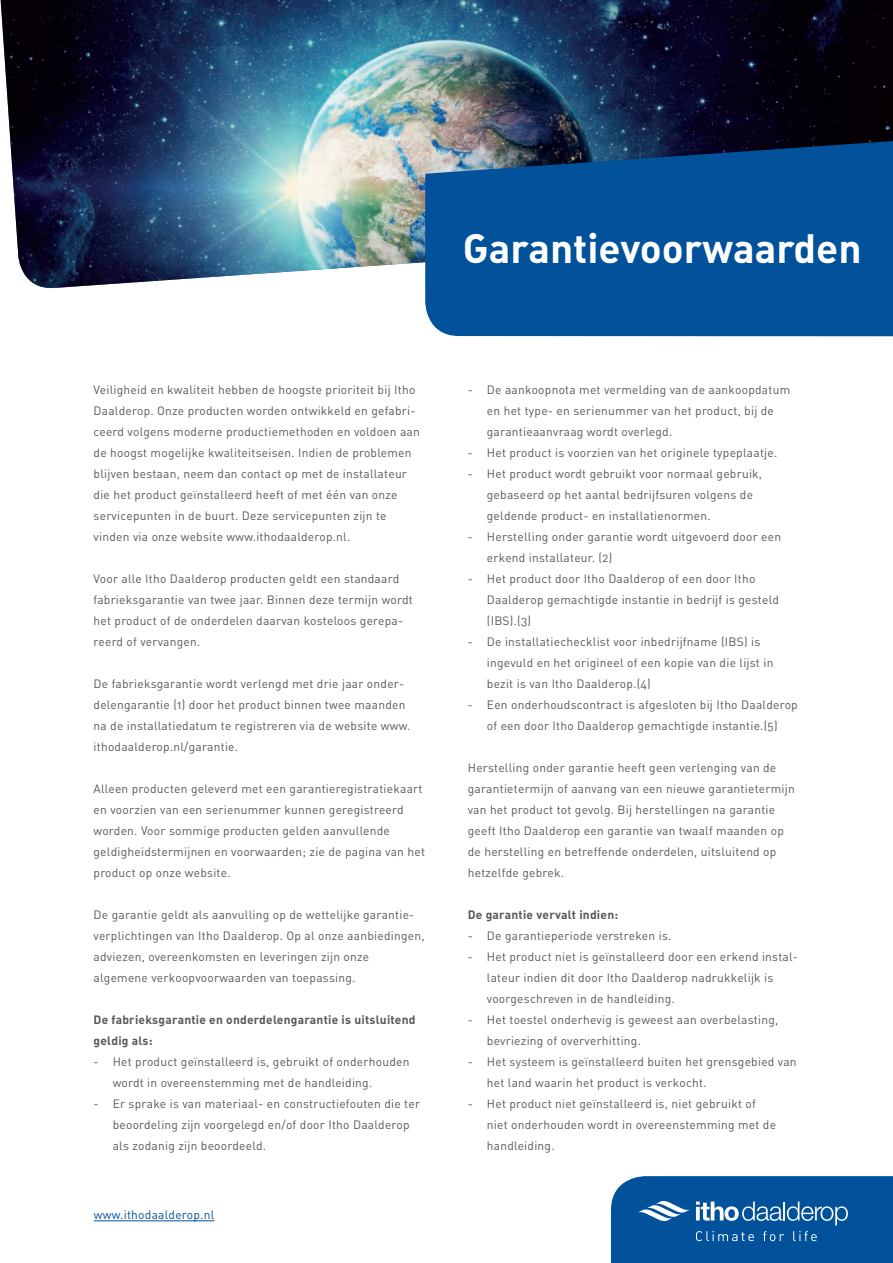
<style>
.page{position:relative;width:893px;height:1263px;background:#fff}
.page>*{position:absolute;margin:0;border:0;box-sizing:border-box;transform-origin:0 0}
.t1{font:40.5px "DIN Bold Alternate";color:#fff}
.t2{font:12px/21px "DIN Regular Alternate";letter-spacing:.02em;color:#57585a}
.t3{font:12px/21px "DIN Bold Alternate";letter-spacing:.02em;color:#57585a}
.t4{font:12px "DIN Regular Alternate";letter-spacing:.02em;color:#01519b}
</style>
<div class="page">
<img style="left:1px;top:0;width:892px;height:289px">
<svg style="left:611px;top:1176px;width:282px;height:87px;background:#145ea2"></svg>
<svg style="left:425px;top:140px;width:468px;height:196px;background:#075095"></svg>
<hr style="left:94px;top:1220px;width:120px;height:1px;background:#01519b">
<h1 class="t1" style="left:463px;top:222px;width:400px">Garantievoorwaarden</h1>
<p class="t2" style="left:94px;top:379px;width:328px">Veiligheid en kwaliteit hebben de hoogste prioriteit bij Itho Daalderop. Onze producten worden ontwikkeld en gefabri&shy;ceerd volgens moderne productiemethoden en voldoen aan de hoogst mogelijke kwaliteitseisen. Indien de problemen blijven bestaan, neem dan contact op met de installateur die het product geïnstalleerd heeft of met één van onze servicepunten in de buurt. Deze servicepunten zijn te vinden via onze website www.ithodaalderop.nl.</p>
<p class="t2" style="left:94px;top:568px;width:321px">Voor alle Itho Daalderop producten geldt een standaard fabrieksgarantie van twee jaar. Binnen deze termijn wordt het product of de onderdelen daarvan kosteloos gerepa&shy;reerd of vervangen.</p>
<p class="t2" style="left:94px;top:673px;width:318px">De fabrieksgarantie wordt verlengd met drie jaar onder&shy;delengarantie (1) door het product binnen twee maanden na de installatiedatum te registreren via de website www. ithodaalderop.nl/garantie.</p>
<p class="t2" style="left:94px;top:778px;width:333px">Alleen producten geleverd met een garantieregistratiekaart en voorzien van een serienummer kunnen geregistreerd worden. Voor sommige producten gelden aanvullende geldigheidstermijnen en voorwaarden; zie de pagina van het product op onze website.</p>
<p class="t2" style="left:94px;top:904px;width:333px">De garantie geldt als aanvulling op de wettelijke garantie&shy;verplichtingen van Itho Daalderop. Op al onze aanbiedingen, adviezen, overeenkomsten en leveringen zijn onze algemene verkoopvoorwaarden van toepassing.</p>
<p class="t3" style="left:94px;top:1008px;width:324px">De fabrieksgarantie en onderdelengarantie is uitsluitend geldig als:</p>
<p class="t2" style="left:113px;top:1051px;width:298px;text-indent:-19px">- Het product geïnstalleerd is, gebruikt of onderhouden wordt in overeenstemming met de handleiding.</p>
<p class="t2" style="left:113px;top:1093px;width:309px;text-indent:-19px">- Er sprake is van materiaal- en constructiefouten die ter beoordeling zijn voorgelegd en/of door Itho Daalderop als zodanig zijn beoordeeld.</p>
<p class="t4" style="left:94px;top:1207px;width:122px">www.ithodaalderop.nl</p>
<p class="t2" style="left:487px;top:379px;width:305px;text-indent:-19px">- De aankoopnota met vermelding van de aankoopdatum en het type- en serienummer van het product, bij de garantieaanvraag wordt overlegd.</p>
<p class="t2" style="left:468px;top:442px;width:311px">- Het product is voorzien van het originele typeplaatje.</p>
<p class="t2" style="left:487px;top:463px;width:277px;text-indent:-19px">- Het product wordt gebruikt voor normaal gebruik, gebaseerd op het aantal bedrijfsuren volgens de geldende product- en installatienormen.</p>
<p class="t2" style="left:487px;top:526px;width:296px;text-indent:-19px">- Herstelling onder garantie wordt uitgevoerd door een erkend installateur. (2)</p>
<p class="t2" style="left:487px;top:568px;width:294px;text-indent:-19px">- Het product door Itho Daalderop of een door Itho<br>Daalderop gemachtigde instantie in bedrijf is gesteld (IBS).(3)</p>
<p class="t2" style="left:487px;top:631px;width:288px;text-indent:-19px">- De installatiechecklist voor inbedrijfname (IBS) is ingevuld en het origineel of een kopie van die lijst in bezit is van Itho Daalderop.(4)</p>
<p class="t2" style="left:468px;top:694px;width:332px;text-align:center">- Een onderhoudscontract is afgesloten bij Itho Daalderop of een door Itho Daalderop gemachtigde instantie.(5)</p>
<p class="t2" style="left:468px;top:757px;width:329px">Herstelling onder garantie heeft geen verlenging van de garantietermijn of aanvang van een nieuwe garantietermijn van het product tot gevolg. Bij herstellingen na garantie geeft Itho Daalderop een garantie van twaalf maanden op de herstelling en betreffende onderdelen, uitsluitend op hetzelfde gebrek.</p>
<p class="t3" style="left:468px;top:903px;width:152px">De garantie vervalt indien:</p>
<p class="t2" style="left:468px;top:925px;width:205px">- De garantieperiode verstreken is.</p>
<p class="t2" style="left:487px;top:946px;width:313px;text-indent:-19px">- Het product niet is geïnstalleerd door een erkend instal&shy;lateur indien dit door Itho Daalderop nadrukkelijk is voorgeschreven in de handleiding.</p>
<p class="t2" style="left:487px;top:1009px;width:293px;text-indent:-19px">- Het toestel onderhevig is geweest aan overbelasting, bevriezing of oververhitting.</p>
<p class="t2" style="left:487px;top:1051px;width:311px;text-indent:-19px">- Het systeem is geïnstalleerd buiten het grensgebied van het land waarin het product is verkocht.</p>
<p class="t2" style="left:487px;top:1093px;width:291px;text-indent:-19px">- Het product niet geïnstalleerd is, niet gebruikt of niet onderhouden wordt in overeenstemming met de handleiding.</p>
</div>
